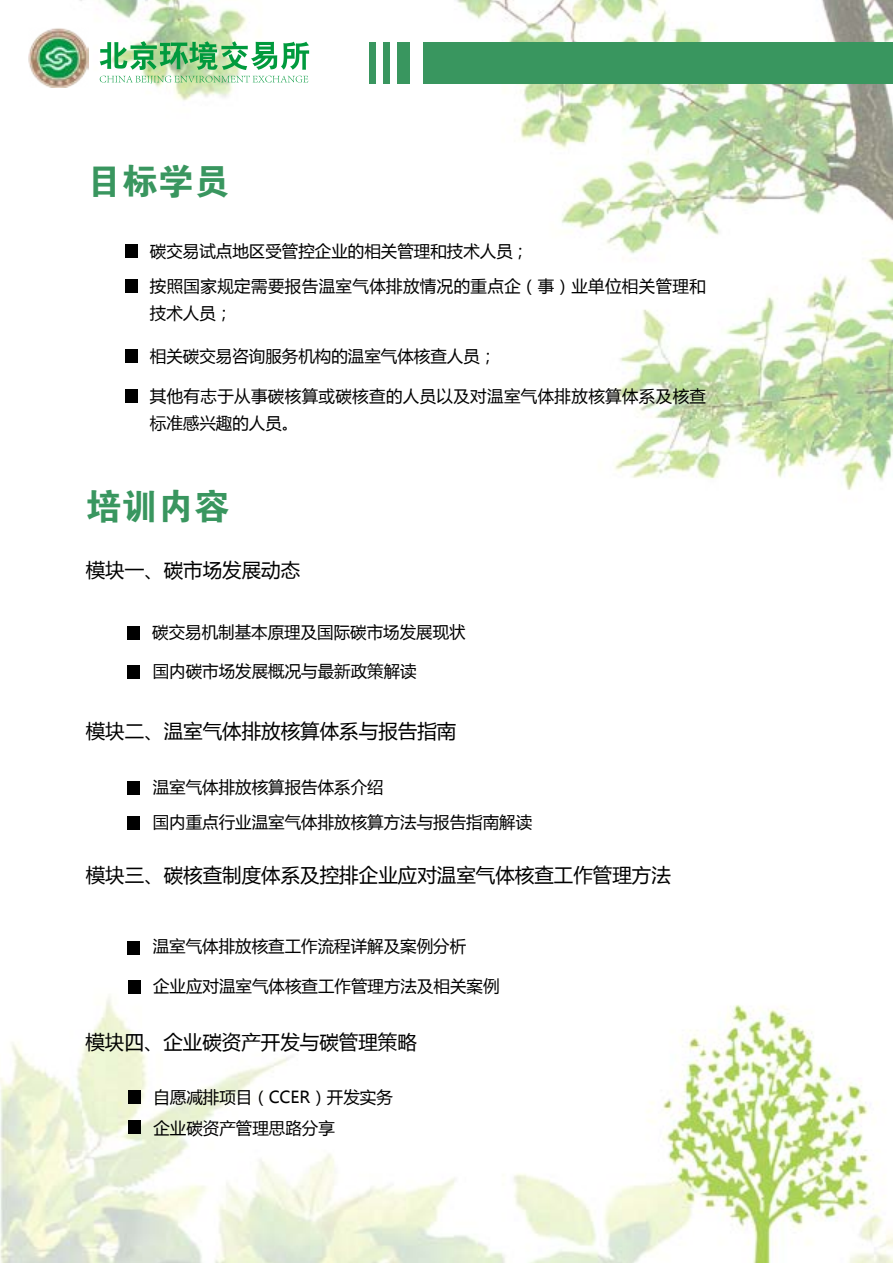
<style>
.page{position:relative;width:893px;height:1263px;background:#fff}
.page>*{position:absolute;margin:0;border:0;box-sizing:border-box;transform-origin:0 0}
.t1{font:36px "FZDHTK GBK1 0";color:#39965f}
.t2{font:19.5px "Microsoft Ya Hei";color:#000}
.t3{font:16.5px/35.1px "Microsoft Ya Hei";color:#000}
.t4{font:16.5px/35.4px "Microsoft Ya Hei";letter-spacing:.025em;color:#000}
.t5{font:16.5px/27px "Microsoft Ya Hei";letter-spacing:.02em;color:#000}
</style>
<div class="page">
<img style="left:0;top:0;width:893px;height:1263px">
<div style="left:423px;top:42px;width:470px;height:42px;background:#39965f"></div>
<div style="left:383px;top:42px;width:7px;height:42px;background:#39965f"></div>
<div style="left:398px;top:42px;width:12px;height:42px;background:#39965f"></div>
<div style="left:369px;top:42px;width:7px;height:42px;background:#39965f"></div>
<svg style="left:100px;top:76px;width:208px;height:8px"></svg>
<svg style="left:100px;top:41px;width:209px;height:29px"></svg>
<img style="left:28px;top:27px;width:61px;height:61px">
<div style="left:125px;top:244px;width:12px;height:13px;background:#000"></div>
<div style="left:125px;top:280px;width:12px;height:13px;background:#000"></div>
<div style="left:125px;top:349px;width:12px;height:13px;background:#000"></div>
<div style="left:125px;top:389px;width:12px;height:13px;background:#000"></div>
<div style="left:127px;top:626px;width:13px;height:14px;background:#000"></div>
<div style="left:128px;top:666px;width:12px;height:13px;background:#000"></div>
<div style="left:128px;top:782px;width:12px;height:13px;background:#000"></div>
<div style="left:128px;top:817px;width:12px;height:13px;background:#000"></div>
<div style="left:128px;top:941px;width:12px;height:13px;background:#000"></div>
<div style="left:128px;top:981px;width:13px;height:13px;background:#000"></div>
<div style="left:128px;top:1091px;width:13px;height:13px;background:#000"></div>
<div style="left:128px;top:1120px;width:13px;height:13px;background:#000"></div>
<h1 class="t1" style="left:86px;top:161px;width:146px">目标学员</h1>
<p class="t4" style="left:150px;top:233px;width:558px">碳交易试点地区受管控企业的相关管理和技术人员；<br>按照国家规定需要报告温室气体排放情况的重点企（事）业单位相关管理和</p>
<p class="t3" style="left:150px;top:295px;width:84px">技术人员；</p>
<p class="t3" style="left:150px;top:338px;width:348px">相关碳交易咨询服务机构的温室气体核查人员；</p>
<p class="t5" style="left:150px;top:382px;width:558px">其他有志于从事碳核算或碳核查的人员以及对温室气体排放核算体系及核查标准感兴趣的人员。</p>
<h1 class="t1" style="left:86px;top:487px;width:146px">培训内容</h1>
<p class="t2" style="left:86px;top:557px;width:216px">模块一、碳市场发展动态</p>
<p class="t3" style="left:152px;top:614px;width:315px">碳交易机制基本原理及国际碳市场发展现状</p>
<p class="t3" style="left:153px;top:653px;width:266px">国内碳市场发展概况与最新政策解读</p>
<p class="t2" style="left:86px;top:717px;width:372px">模块二、温室气体排放核算体系与报告指南</p>
<p class="t3" style="left:153px;top:769px;width:381px">温室气体排放核算报告体系介绍<br>国内重点行业温室气体排放核算方法与报告指南解读</p>
<p class="t2" style="left:86px;top:862px;width:586px">模块三、碳核查制度体系及控排企业应对温室气体核查工作管理方法</p>
<p class="t3" style="left:153px;top:928px;width:315px">温室气体排放核查工作流程详解及案例分析</p>
<p class="t3" style="left:153px;top:968px;width:348px">企业应对温室气体核查工作管理方法及相关案例</p>
<p class="t2" style="left:85px;top:1029px;width:333px">模块四、企业碳资产开发与碳管理策略</p>
<p class="t3" style="left:153px;top:1081px;width:241px;line-height:30.9px">自愿减排项目（CCER）开发实务企业碳资产管理思路分享</p>
</div>
